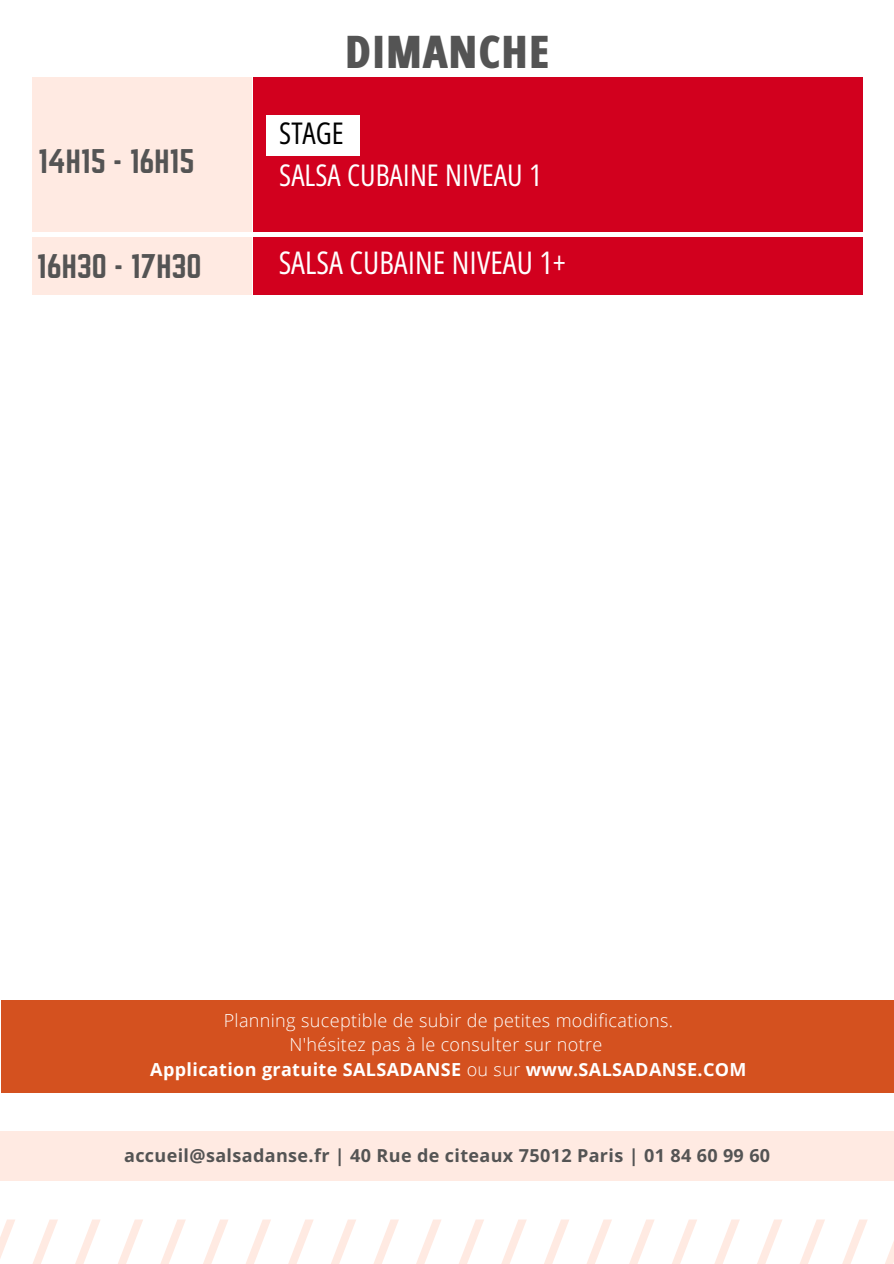
<style>
.page{position:relative;width:894px;height:1264px;background:#fff}
.page>*{position:absolute;margin:0;border:0;box-sizing:border-box;transform-origin:0 0}
.t1{font:800 45px "Open Sans Hebrew Condensed";color:#545454}
.t2{font:31.35px "Open Sans Hebrew Condensed";color:#fff}
.t3{font:30px "Norwester";color:#545454}
.t4{font:30px "Open Sans Hebrew Condensed";color:#fff}
.t5{font:30px "Open Sans Hebrew Condensed";color:#000}
.t6{font:300 18px/24.6px "Open Sans";letter-spacing:.02em;color:#fff;text-align:center}
.t7{font:700 18px "Open Sans Hebrew";letter-spacing:.02em;color:#545454}
.s1{font-weight:700}
</style>
<div class="page">
<div style="left:33px;top:237px;width:219px;height:58px;background:#ffeae2"></div>
<div style="left:253px;top:237px;width:609px;height:58px;background:#d2001e"></div>
<div style="left:33px;top:78px;width:219px;height:154px;background:#ffeae2"></div>
<div style="left:253px;top:78px;width:609px;height:154px;background:#d2001e"></div>
<div style="left:0;top:1131px;width:893px;height:49px;background:#ffeae2"></div>
<div style="left:1px;top:1000px;width:892px;height:92px;background:#d4511f"></div>
<div style="left:266px;top:115px;width:94px;height:40px;background:#fff"></div>
<svg style="left:0;top:1219px;width:893px;height:44px"></svg>
<h3 class="t3" style="left:38px;top:146px;width:158px">14H15 - 16H15</h3>
<h3 class="t3" style="left:37px;top:251px;width:166px">16H30 - 17H30</h3>
<h1 class="t1" style="left:344px;top:19px;width:206px">DIMANCHE</h1>
<h3 class="t5" style="left:279px;top:115px;width:66px">STAGE</h3>
<h3 class="t4" style="left:279px;top:158px;width:264px">SALSA CUBAINE NIVEAU 1</h3>
<h2 class="t2" style="left:279px;top:244px;width:288px">SALSA CUBAINE NIVEAU 1+</h2>
<p class="t6" style="left:150px;top:1007px;width:597px">Planning suceptible de subir de petites modifications.<br>N'hésitez pas à le consulter sur notre<br><span class="s1">Application gratuite SALSADANSE</span> ou sur <span class="s1">www.SALSADANSE.COM</span></p>
<p class="t7" style="left:124px;top:1142px;width:647px">accueil@salsadanse.fr | 40 Rue de citeaux 75012 Paris | 01 84 60 99 60</p>
</div>
